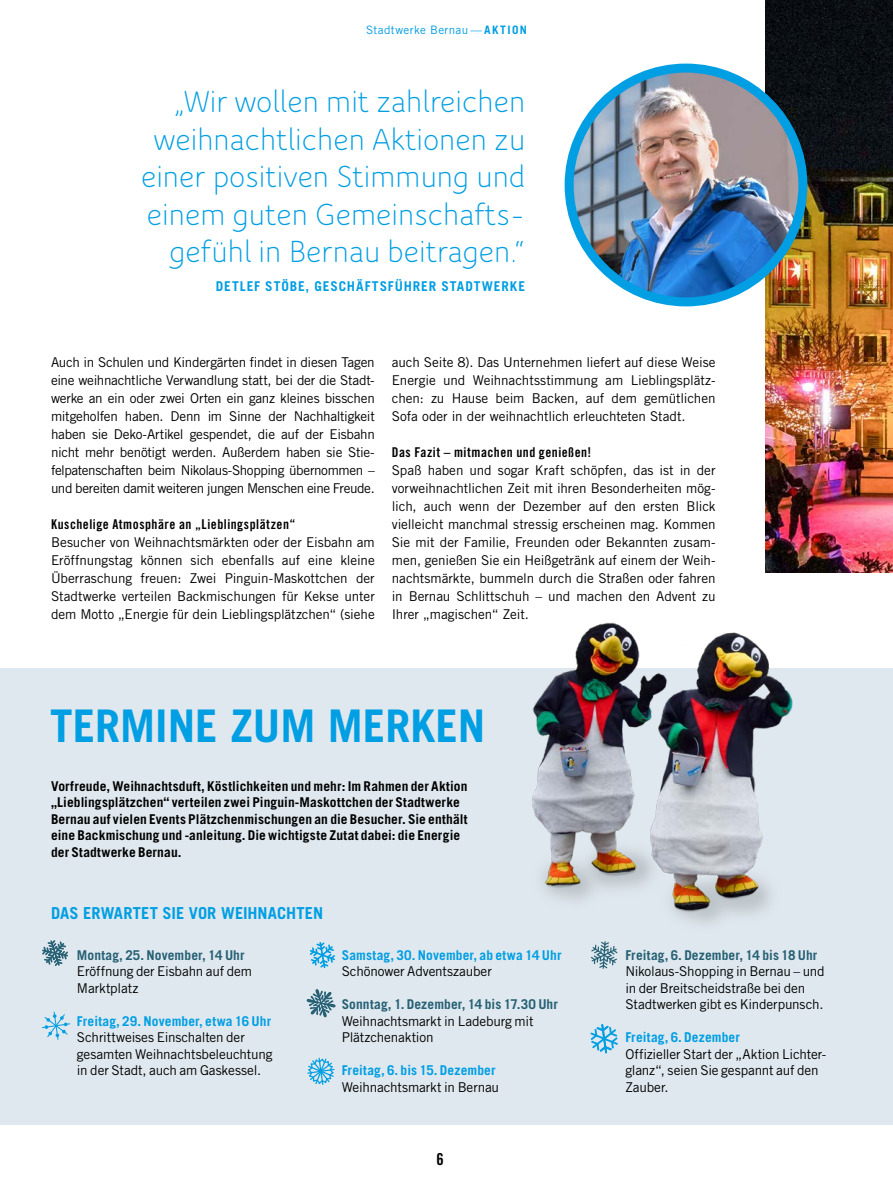
<style>
.page{position:relative;width:893px;height:1191px;background:#fff}
.page>*{position:absolute;margin:0;border:0;box-sizing:border-box;transform-origin:0 0}
.t1{font:700 45px "Trade Gothic LT Std";color:#009ee3}
.t2{font:33px/37.5px "Speak OT";color:#009ee3;text-align:right}
.t3{font:700 16.5px "Trade Gothic LT Std";color:#009ee3}
.t4{font:16.5px "Trade Gothic LT Std Bd Cn 20";color:#000}
.t5{font:13.5px/18px "Trade Gothic LT Std";letter-spacing:-.01em;color:#000}
.t6{font:700 13.5px/16.5px "Trade Gothic LT Std";letter-spacing:.005em;color:#000}
.t7{font:700 13.5px "Trade Gothic LT Std";letter-spacing:.015em;color:#009ee3}
.t8{font:700 13.5px "Trade Gothic LT Std";letter-spacing:.005em;color:#266074}
.t9{font:13.5px "Trade Gothic LT Std Bd Cn 20";letter-spacing:.035em;color:#000}
.t10{font:700 13.5px "Trade Gothic LT Std";letter-spacing:.065em;color:#009ee3}
.t11{font:11.7px "Trade Gothic LT Std";letter-spacing:.035em;color:#009ee3}
.s1{font-weight:700}
</style>
<div class="page">
<div style="left:0;top:668px;width:893px;height:456px;background:#dfe8ee"></div>
<img style="left:532px;top:622px;width:261px;height:301px">
<img style="left:765px;top:0;width:128px;height:572px">
<img style="left:569px;top:68px;width:234px;height:234px;border-radius:117px">
<div style="left:565px;top:64px;width:242px;height:242px;border:9px solid #009ee3;border-radius:50%"></div>
<svg style="left:42px;top:940px;width:26px;height:26px"></svg>
<svg style="left:310px;top:942px;width:25px;height:26px"></svg>
<svg style="left:590px;top:1024px;width:28px;height:29px"></svg>
<svg style="left:306px;top:989px;width:30px;height:28px"></svg>
<svg style="left:591px;top:941px;width:26px;height:27px"></svg>
<svg style="left:42px;top:1011px;width:28px;height:28px"></svg>
<svg style="left:307px;top:1057px;width:28px;height:28px"></svg>
<p class="t11" style="left:366px;top:23px;width:162px">Stadtwerke Bernau — <span class="s1">AKTION</span></p>
<h2 class="t2" style="left:141px;top:83px;width:386px">„Wir wollen mit zahlreichen weihnachtlichen Aktionen zu einer positiven Stimmung und einem guten Gemeinschafts&shy;gefühl in Bernau beitragen.“</h2>
<p class="t10" style="left:216px;top:278px;width:311px">DETLEF STÖBE, GESCHÄFTSFÜHRER STADTWERKE</p>
<p class="t5" style="left:51px;top:353px;width:325px;text-align:justify">Auch in Schulen und Kindergärten findet in diesen Tagen eine weihnachtliche Verwandlung statt, bei der die Stadt&shy;werke an ein oder zwei Orten ein ganz kleines bisschen mitgeholfen haben. Denn im Sinne der Nachhaltigkeit haben sie Deko-Artikel gespendet, die auf der Eisbahn nicht mehr benötigt werden. Außerdem haben sie Stie&shy;felpatenschaften beim Nikolaus-Shopping übernommen – und bereiten damit weiteren jungen Menschen eine Freude.</p>
<p class="t9" style="left:51px;top:516px;width:246px">Kuschelige Atmosphäre an „Lieblingsplätzen“</p>
<p class="t5" style="left:51px;top:533px;width:325px;text-align:justify">Besucher von Weihnachtsmärkten oder der Eisbahn am Eröffnungstag können sich ebenfalls auf eine kleine Überraschung freuen: Zwei Pinguin-Maskottchen der Stadtwerke verteilen Backmischungen für Kekse unter dem Motto „Energie für dein Lieblingsplätzchen“ (siehe</p>
<p class="t5" style="left:392px;top:353px;width:325px;text-align:justify">auch Seite 8). Das Unternehmen liefert auf diese Weise Energie und Weihnachtsstimmung am Lieblingsplätz&shy;chen: zu Hause beim Backen, auf dem gemütlichen Sofa oder in der weihnachtlich erleuchteten Stadt.</p>
<p class="t9" style="left:392px;top:444px;width:201px">Das Fazit – mitmachen und genießen!</p>
<p class="t5" style="left:392px;top:461px;width:325px;text-align:justify">Spaß haben und sogar Kraft schöpfen, das ist in der vorweihnachtlichen Zeit mit ihren Besonderheiten mög&shy;lich, auch wenn der Dezember auf den ersten Blick vielleicht manchmal stressig erscheinen mag. Kommen Sie mit der Familie, Freunden oder Bekannten zusam&shy;men, genießen Sie ein Heißgetränk auf einem der Weih&shy;nachtsmärkte, bummeln durch die Straßen oder fahren in Bernau Schlittschuh – und machen den Advent zu Ihrer „magischen“ Zeit.</p>
<h1 class="t1" style="left:50px;top:698px;width:437px">TERMINE ZUM MERKEN</h1>
<p class="t6" style="left:51px;top:777px;width:418px">Vorfreude, Weihnachtsduft, Köstlichkeiten und mehr: Im Rahmen der Aktion „Lieblingsplätzchen“ verteilen zwei Pinguin-Maskottchen der Stadtwerke Bernau auf vielen Events Plätzchenmischungen an die Besucher. Sie enthält eine Backmischung und -anleitung. Die wichtigste Zutat dabei: die Energie der Stadtwerke Bernau.</p>
<p class="t3" style="left:51px;top:903px;width:274px">DAS ERWARTET SIE VOR WEIHNACHTEN</p>
<p class="t8" style="left:77px;top:946px;width:169px">Montag, 25. November, 14 Uhr</p>
<p class="t5" style="left:77px;top:963px;width:177px;line-height:16.5px">Eröffnung der Eisbahn auf dem<br>Marktplatz</p>
<p class="t7" style="left:77px;top:1012px;width:196px">Freitag, 29. November, etwa 16 Uhr</p>
<p class="t5" style="left:77px;top:1029px;width:197px;line-height:16.5px">Schrittweises Einschalten der gesamten Weihnachtsbeleuchtung in der Stadt, auch am Gaskessel.</p>
<p class="t7" style="left:342px;top:946px;width:221px">Samstag, 30. November, ab etwa 14 Uhr</p>
<p class="t5" style="left:342px;top:962px;width:152px">Schönower Adventszauber</p>
<p class="t8" style="left:342px;top:996px;width:218px">Sonntag, 1. Dezember, 14 bis 17.30 Uhr</p>
<p class="t5" style="left:342px;top:1012px;width:193px;line-height:16.5px">Weihnachtsmarkt in Ladeburg mit<br>Plätzchenaktion</p>
<p class="t7" style="left:342px;top:1062px;width:155px">Freitag, 6. bis 15. Dezember</p>
<p class="t5" style="left:342px;top:1078px;width:159px">Weihnachtsmarkt in Bernau</p>
<p class="t4" style="left:436px;top:1148px;width:9px">6</p>
<p class="t8" style="left:625px;top:946px;width:194px">Freitag, 6. Dezember, 14 bis 18 Uhr</p>
<p class="t5" style="left:625px;top:963px;width:201px;line-height:16.5px">Nikolaus-Shopping in Bernau – und in der Breitscheidstraße bei den<br>Stadtwerken gibt es Kinderpunsch.</p>
<p class="t7" style="left:625px;top:1029px;width:116px">Freitag, 6. Dezember</p>
<p class="t5" style="left:625px;top:1045px;width:202px;line-height:16.5px">Offizieller Start der „Aktion Lichter&shy;glanz“, seien Sie gespannt auf den<br>Zauber.</p>
</div>
